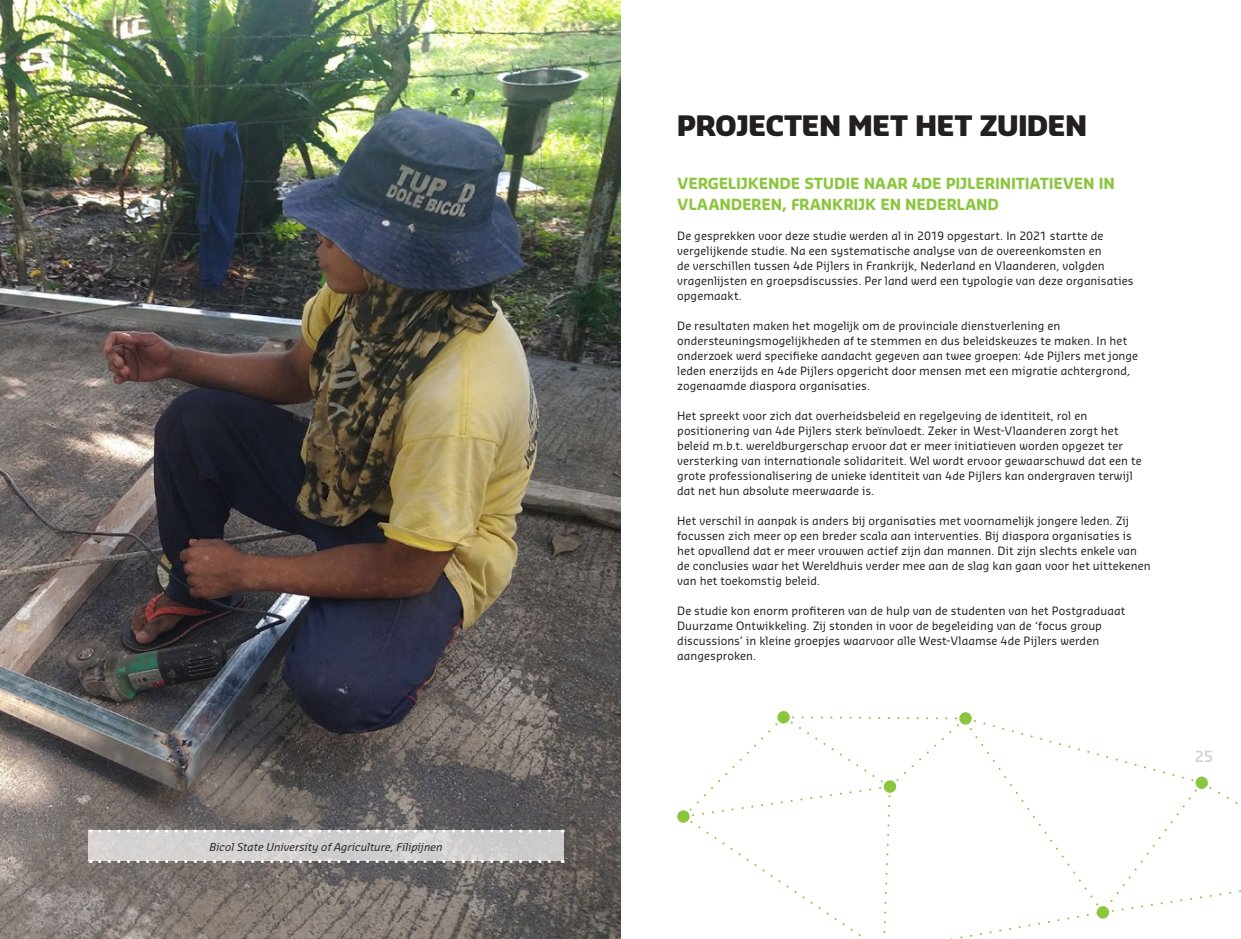
<style>
.page{position:relative;width:1241px;height:939px;background:#fff}
.page>*{position:absolute;margin:0;border:0;box-sizing:border-box;transform-origin:0 0}
.ondertitel_Anna{font:900 27.5px "Sansa Pro";letter-spacing:-.01em;color:#231f20}
.ondertitel_Anna-2{font:700 15px/21.2px "Sansa Pro";letter-spacing:-.015em;color:#8bc63e}
.t1{font:600 15px "Sansa Pro";color:#d1d2d4}
.body{font:11.25px/15px "Sansa Pro";letter-spacing:.005em;color:#231f20}
.Blokje_op_foto{font:italic 10.62px "Sansa Pro";letter-spacing:.005em;color:#231f20}
</style>
<div class="page">
<img style="left:0;top:0;width:620px;height:939px">
<svg style="left:677px;top:711px;width:563px;height:228px"></svg>
<div style="left:89px;top:831px;width:474px;height:30px;background:#d2d0d0"></div>
<svg style="left:100px;top:829px;width:463px;height:4px"></svg>
<svg style="left:100px;top:860px;width:463px;height:3px"></svg>
<p class="Blokje_op_foto" style="left:209px;top:840px;width:234px">Bicol State University of Agriculture, Filipijnen</p>
<p class="ondertitel_Anna" style="left:677px;top:107px;width:411px">PROJECTEN MET HET ZUIDEN</p>
<p class="ondertitel_Anna-2" style="left:677px;top:172px;width:439px">VERGELIJKENDE STUDIE NAAR 4DE PIJLERINITIATIEVEN IN<br>VLAANDEREN, FRANKRIJK EN NEDERLAND</p>
<p class="body" style="left:677px;top:228px;width:458px">De gesprekken voor deze studie werden al in 2019 opgestart. In 2021 startte de vergelijkende studie. Na een systematische analyse van de overeenkomsten en<br>de verschillen tussen 4de Pijlers in Frankrijk, Nederland en Vlaanderen, volgden vragenlijsten en groepsdiscussies. Per land werd een typologie van deze organisaties opgemaakt.</p>
<p class="body" style="left:677px;top:318px;width:462px">De resultaten maken het mogelijk om de provinciale dienstverlening en ondersteuningsmogelijkheden af te stemmen en dus beleidskeuzes te maken. In het onderzoek werd specifieke aandacht gegeven aan twee groepen: 4de Pijlers met jonge leden enerzijds en 4de Pijlers opgericht door mensen met een migratie achtergrond, zogenaamde diaspora organisaties.</p>
<p class="body" style="left:677px;top:408px;width:466px">Het spreekt voor zich dat overheidsbeleid en regelgeving de identiteit, rol en positionering van 4de Pijlers sterk beïnvloedt. Zeker in West-Vlaanderen zorgt het beleid m.b.t. wereldburgerschap ervoor dat er meer initiatieven worden opgezet ter versterking van internationale solidariteit. Wel wordt ervoor gewaarschuwd dat een te grote professionalisering de unieke identiteit van 4de Pijlers kan ondergraven terwijl dat net hun absolute meerwaarde is.</p>
<p class="body" style="left:677px;top:513px;width:475px">Het verschil in aanpak is anders bij organisaties met voornamelijk jongere leden. Zij focussen zich meer op een breder scala aan interventies. Bij diaspora organisaties is het opvallend dat er meer vrouwen actief zijn dan mannen. Dit zijn slechts enkele van de conclusies waar het Wereldhuis verder mee aan de slag kan gaan voor het uittekenen van het toekomstig beleid.</p>
<p class="body" style="left:677px;top:603px;width:449px">De studie kon enorm profiteren van de hulp van de studenten van het Postgraduaat Duurzame Ontwikkeling. Zij stonden in voor de begeleiding van de ‘focus group discussions’ in kleine groepjes waarvoor alle West-Vlaamse 4de Pijlers werden aangesproken.</p>
<h2 class="t1" style="left:1194px;top:747px;width:20px">25</h2>
</div>
